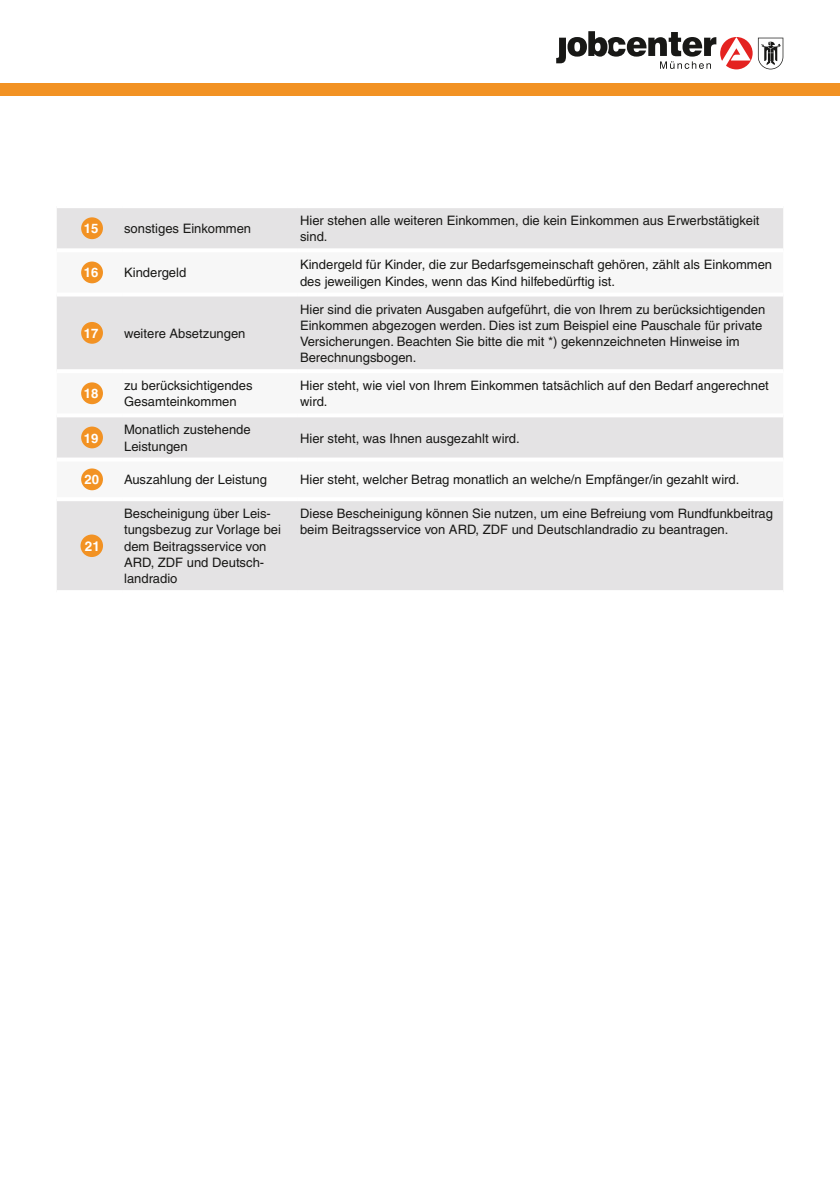
<style>
.page{position:relative;width:840px;height:1191px;background:#fff}
.page>*{position:absolute;margin:0;border:0;box-sizing:border-box;transform-origin:0 0}
.t1{font:700 13.6px "Helvetica";color:#fff}
.t2{font:700 13.2px "Helvetica";color:#fff}
.t3{font:13px/16.2px "Helvetica";color:#181816}
</style>
<div class="page">
<div style="left:0;top:83px;width:839px;height:12px;background:#f29223"></div>
<svg style="left:556px;top:31px;width:226px;height:38px"></svg>
<div style="left:57px;top:208px;width:725px;height:382px;background:#e4e3e4"></div>
<svg style="left:57px;top:252px;width:725px;height:245px"></svg>
<hr style="left:57px;top:248px;width:65px;height:4px;background:#fff">
<hr style="left:122px;top:248px;width:176px;height:4px;background:#fff">
<hr style="left:298px;top:248px;width:484px;height:4px;background:#fff">
<hr style="left:57px;top:292px;width:65px;height:4px;background:#fff">
<hr style="left:122px;top:292px;width:176px;height:4px;background:#fff">
<hr style="left:298px;top:292px;width:484px;height:4px;background:#fff">
<hr style="left:57px;top:369px;width:65px;height:4px;background:#fff">
<hr style="left:122px;top:369px;width:176px;height:4px;background:#fff">
<hr style="left:298px;top:369px;width:484px;height:4px;background:#fff">
<hr style="left:57px;top:413px;width:65px;height:4px;background:#fff">
<hr style="left:122px;top:413px;width:176px;height:4px;background:#fff">
<hr style="left:298px;top:413px;width:484px;height:4px;background:#fff">
<svg style="left:57px;top:457px;width:65px;height:4px"></svg>
<svg style="left:122px;top:457px;width:176px;height:4px"></svg>
<svg style="left:298px;top:457px;width:484px;height:4px"></svg>
<hr style="left:57px;top:497px;width:65px;height:4px;background:#fff">
<hr style="left:122px;top:497px;width:176px;height:4px;background:#fff">
<hr style="left:298px;top:497px;width:484px;height:4px;background:#fff">
<div style="left:81px;top:217px;width:22px;height:22px;background:#f29223;border-radius:50%"></div>
<div style="left:81px;top:261px;width:22px;height:22px;background:#f29223;border-radius:50%"></div>
<div style="left:81px;top:322px;width:22px;height:22px;background:#f29223;border-radius:50%"></div>
<div style="left:81px;top:382px;width:22px;height:22px;background:#f29223;border-radius:50%"></div>
<div style="left:81px;top:426px;width:22px;height:22px;background:#f29223;border-radius:50%"></div>
<div style="left:81px;top:468px;width:22px;height:22px;background:#f29223;border-radius:50%"></div>
<div style="left:80px;top:534px;width:23px;height:23px;background:#f29223;border-radius:50%"></div>
<p class="t2" style="left:84px;top:221px;width:16px">15</p>
<p class="t3" style="left:124px;top:221px;width:128px">sonstiges Einkommen</p>
<p class="t3" style="left:300px;top:212px;width:460px">Hier stehen alle weiteren Einkommen, die kein Einkommen aus Erwerbstätigkeit sind.</p>
<p class="t2" style="left:84px;top:265px;width:16px">16</p>
<p class="t3" style="left:124px;top:265px;width:64px">Kindergeld</p>
<p class="t3" style="left:300px;top:257px;width:473px">Kindergeld für Kinder, die zur Bedarfsgemeinschaft gehören, zählt als Einkommen des jeweiligen Kindes, wenn das Kind hilfebedürftig ist.</p>
<p class="t2" style="left:84px;top:325px;width:16px">17</p>
<p class="t3" style="left:124px;top:325px;width:123px">weitere Absetzungen</p>
<p class="t3" style="left:300px;top:301px;width:466px">Hier sind die privaten Ausgaben aufgeführt, die von Ihrem zu berücksichtigenden Einkommen abgezogen werden. Dies ist zum Beispiel eine Pauschale für private Versicherungen. Beachten Sie bitte die mit *) gekennzeichneten Hinweise im Berechnungsbogen.</p>
<p class="t2" style="left:84px;top:386px;width:16px">18</p>
<p class="t3" style="left:124px;top:377px;width:130px">zu berücksichtigendes<br>Gesamteinkommen</p>
<p class="t3" style="left:300px;top:377px;width:470px">Hier steht, wie viel von Ihrem Einkommen tatsächlich auf den Bedarf angerechnet wird.</p>
<p class="t2" style="left:84px;top:430px;width:16px">19</p>
<p class="t3" style="left:124px;top:422px;width:128px">Monatlich zustehende<br>Leistungen</p>
<p class="t3" style="left:300px;top:430px;width:221px">Hier steht, was Ihnen ausgezahlt wird.</p>
<p class="t2" style="left:84px;top:472px;width:16px">20</p>
<p class="t3" style="left:124px;top:472px;width:144px">Auszahlung der Leistung</p>
<p class="t3" style="left:300px;top:472px;width:440px">Hier steht, welcher Betrag monatlich an welche/n Empfänger/in gezahlt wird.</p>
<p class="t1" style="left:85px;top:537px;width:17px">21</p>
<p class="t3" style="left:124px;top:505px;width:158px">Bescheinigung über Leis&shy;tungsbezug zur Vorlage bei dem Beitragsservice von<br>ARD, ZDF und Deutsch&shy;landradio</p>
<p class="t3" style="left:300px;top:505px;width:474px">Diese Bescheinigung können Sie nutzen, um eine Befreiung vom Rundfunkbeitrag beim Beitragsservice von ARD, ZDF und Deutschlandradio zu beantragen.</p>
</div>
